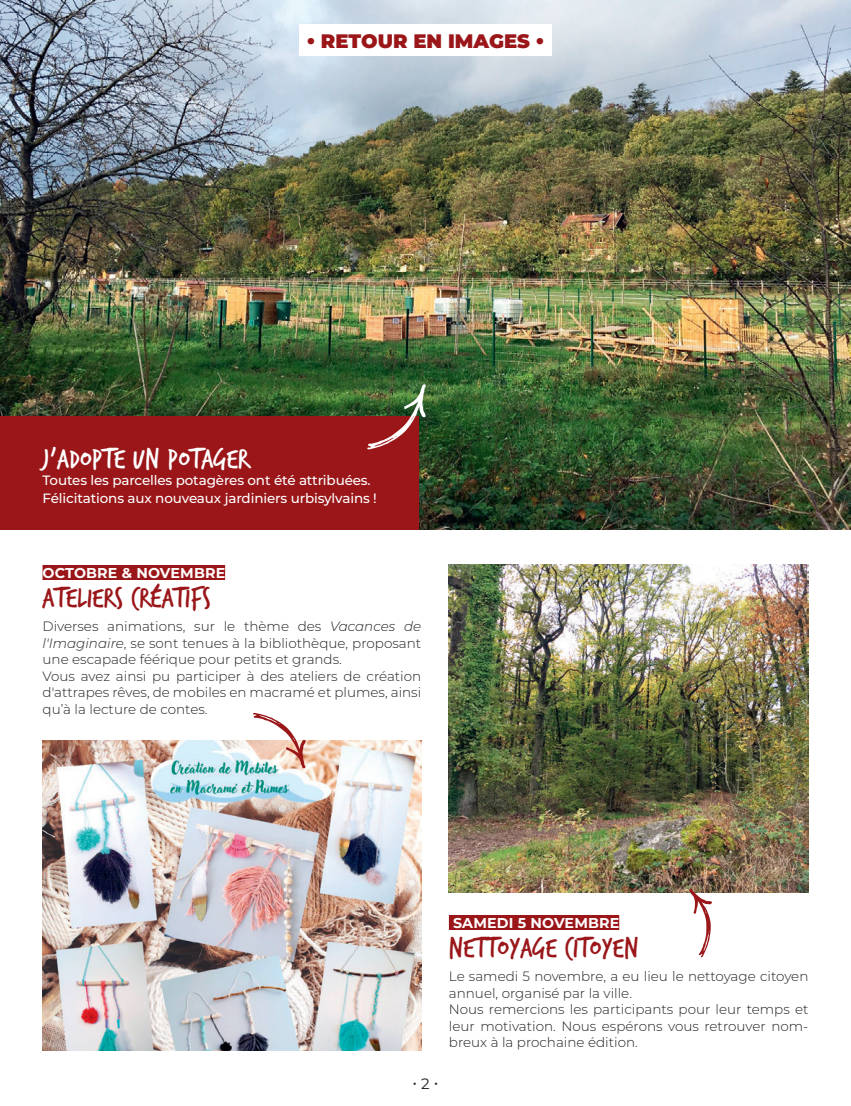
<style>
.page{position:relative;width:851px;height:1106px;background:#fff}
.page>*{position:absolute;margin:0;border:0;box-sizing:border-box;transform-origin:0 0}
.t1{font:30px "Trash Hand";letter-spacing:.01em;color:#9a1619}
.t2{font:30px "Trash Hand";letter-spacing:.01em;color:#fff}
.t3{font:900 19.5px "Montserrat";color:#9a1619}
.t4{font:15px "Montserrat";color:#231f20}
.t5{font:700 14.25px "Montserrat";letter-spacing:.01em;color:#fff}
.t6{font:300 13.5px/16.5px "Montserrat";color:#231f20;text-align:justify}
.t7{font:500 13.5px "Montserrat";letter-spacing:-.01em;color:#fff}
.s1{font-style:italic}
</style>
<div class="page">
<img style="left:0;top:0;width:850px;height:529px">
<div style="left:43px;top:565px;width:182px;height:15px;background:#9a1619"></div>
<div style="left:449px;top:915px;width:170px;height:15px;background:#9a1619"></div>
<img style="left:43px;top:740px;width:378px;height:310px">
<img style="left:449px;top:564px;width:359px;height:329px">
<svg style="left:253px;top:712px;width:53px;height:56px"></svg>
<svg style="left:688px;top:888px;width:24px;height:69px"></svg>
<div style="left:0;top:417px;width:418px;height:113px;background:#9a1619"></div>
<div style="left:299px;top:24px;width:253px;height:31px;background:#fff"></div>
<img style="left:367px;top:384px;width:59px;height:66px">
<p class="t3" style="left:306px;top:26px;width:239px">• RETOUR EN IMAGES •</p>
<p class="t2" style="left:43px;top:444px;width:208px">J’adopte un potager</p>
<p class="t7" style="left:43px;top:470px;width:329px">Toutes les parcelles potagères ont été attribuées.</p>
<p class="t7" style="left:43px;top:488px;width:336px">Félicitations aux nouveaux jardiniers urbisylvains !</p>
<p class="t5" style="left:43px;top:562px;width:184px">OCTOBRE &amp; NOVEMBRE</p>
<p class="t1" style="left:43px;top:583px;width:170px">Ateliers créatifs</p>
<p class="t6" style="left:43px;top:618px;width:380px">Diverses animations, sur le thème des <span class="s1">Vacances de l'Imaginaire</span>, se sont tenues à la bibliothèque, proposant une escapade féérique pour petits et grands.</p>
<p class="t6" style="left:43px;top:667px;width:380px">Vous avez ainsi pu participer à des ateliers de création d'attrapes rêves, de mobiles en macramé et plumes, ainsi qu’à la lecture de contes.</p>
<p class="t4" style="left:412px;top:1073px;width:27px">• 2 •</p>
<p class="t5" style="left:453px;top:912px;width:168px">SAMEDI 5 NOVEMBRE</p>
<p class="t1" style="left:449px;top:933px;width:191px">Nettoyage Citoyen</p>
<p class="t6" style="left:449px;top:967px;width:361px">Le samedi 5 novembre, a eu lieu le nettoyage citoyen annuel, organisé par la ville.</p>
<p class="t6" style="left:449px;top:1000px;width:361px">Nous remercions les participants pour leur temps et leur motivation. Nous espérons vous retrouver nom&shy;breux à la prochaine édition.</p>
</div>
